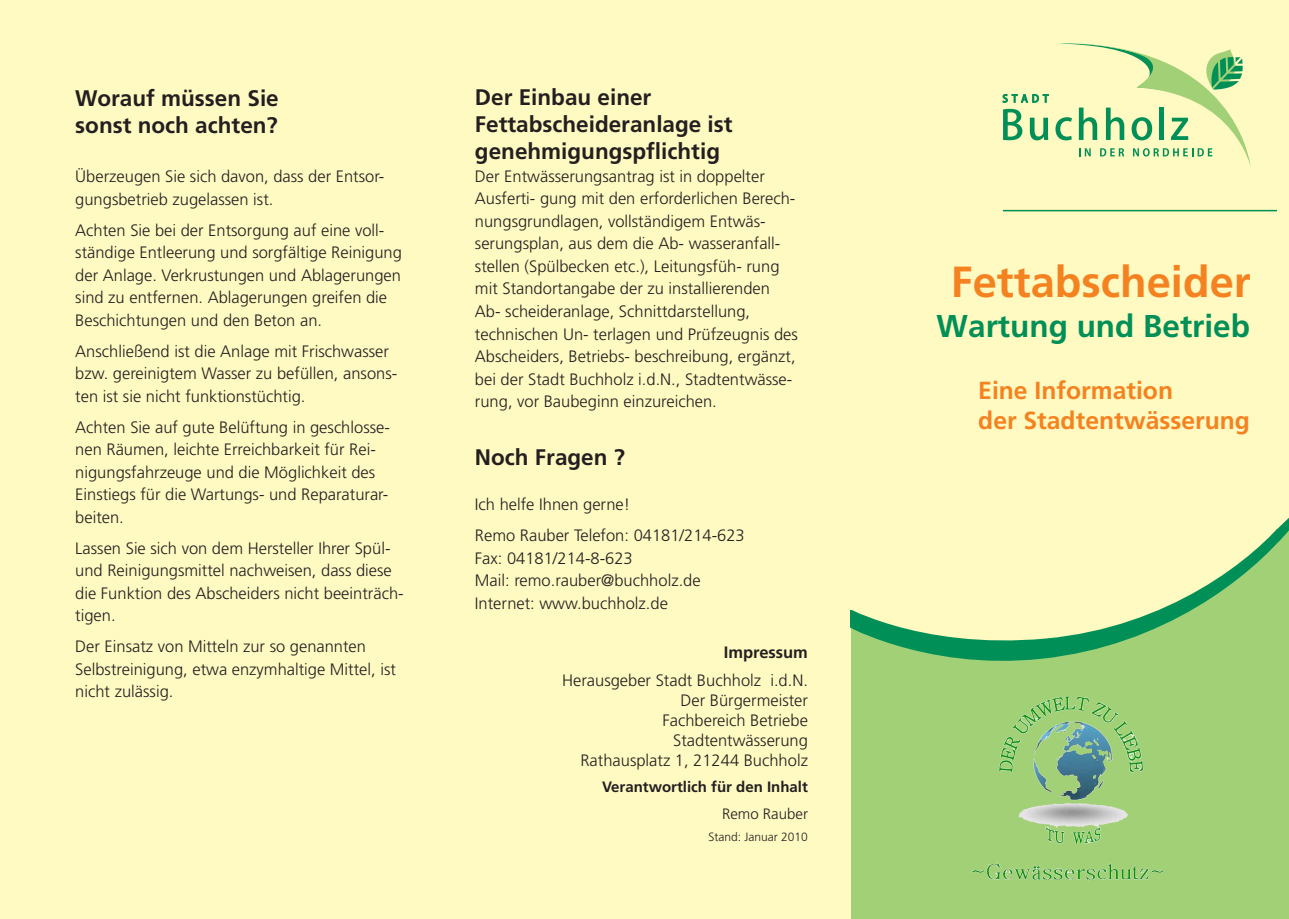
<style>
.page{position:relative;width:1289px;height:919px;background:#fff}
.page>*{position:absolute;margin:0;border:0;box-sizing:border-box;transform-origin:0 0}
.t1{font:700 43.5px "Frutiger";color:#f58220}
.t2{font:700 31.5px "Frutiger";color:#009057}
.t3{font:700 24.75px/29.5px "Frutiger";color:#f58220}
.t4{font:700 22.5px/27px "Frutiger";color:#231f20}
.t5{font:300 16.5px/22.5px "Frutiger";color:#231f20}
.t6{font:700 16.5px "Frutiger";color:#231f20}
.t7{font:700 15px "Frutiger";color:#231f20}
.t8{font:300 15px "Frutiger";color:#231f20}
.t9{font:300 12px "Frutiger";color:#231f20}
</style>
<div class="page">
<div style="left:0;top:0;width:1288px;height:918px;background:#fffac1"></div>
<div style="left:850px;top:512px;width:426px;height:394px;background:#a1d076"></div>
<svg style="left:897px;top:94px;width:379px;height:421px"></svg>
<svg style="left:850px;top:515px;width:371px;height:156px;fill:#fffac1"></svg>
<svg style="left:1003px;top:109px;width:19px;height:31px"></svg>
<svg style="left:1029px;top:118px;width:19px;height:22px"></svg>
<svg style="left:1055px;top:43px;width:195px;height:124px"></svg>
<svg style="left:1002px;top:93px;width:46px;height:10px"></svg>
<hr style="left:1002px;top:210px;width:274px;height:1px;background:#009057">
<img style="left:971px;top:696px;width:193px;height:185px">
<div style="left:841px;top:502px;width:56px;height:107px;background:#fffac1"></div>
<div style="left:850px;top:902px;width:426px;height:16px;background:#a1d076"></div>
<svg style="left:1221px;top:465px;width:67px;height:453px"></svg>
<p class="t4" style="left:75px;top:84px;width:205px">Worauf müssen Sie sonst noch achten?</p>
<p class="t5" style="left:75px;top:165px;width:310px">Überzeugen Sie sich davon, dass der Entsor&shy;gungsbetrieb zugelassen ist.</p>
<p class="t5" style="left:75px;top:219px;width:328px">Achten Sie bei der Entsorgung auf eine voll&shy;ständige Entleerung und sorgfältige Reinigung der Anlage. Verkrustungen und Ablagerungen sind zu entfernen. Ablagerungen greifen die Beschichtungen und den Beton an.</p>
<p class="t5" style="left:75px;top:340px;width:323px">Anschließend ist die Anlage mit Frischwasser bzw. gereinigtem Wasser zu befüllen, ansons&shy;ten ist sie nicht funktionstüchtig.</p>
<p class="t5" style="left:75px;top:416px;width:316px">Achten Sie auf gute Belüftung in geschlosse&shy;nen Räumen, leichte Erreichbarkeit für Rei&shy;nigungsfahrzeuge und die Möglichkeit des Einstiegs für die Wartungs- und Reparaturar&shy;beiten.</p>
<p class="t5" style="left:75px;top:537px;width:330px">Lassen Sie sich von dem Hersteller Ihrer Spül&shy;und Reinigungsmittel nachweisen, dass diese die Funktion des Abscheiders nicht beeinträch&shy;tigen.</p>
<p class="t5" style="left:75px;top:635px;width:322px">Der Einsatz von Mitteln zur so genannten<br>Selbstreinigung, etwa enzymhaltige Mittel, ist nicht zulässig.</p>
<p class="t4" style="left:475px;top:84px;width:259px">Der Einbau einer<br>Fettabscheideranlage ist genehmigungspflichtig</p>
<p class="t5" style="left:475px;top:165px;width:324px">Der Entwässerungsantrag ist in doppelter Ausferti- gung mit den erforderlichen Berech&shy;nungsgrundlagen, vollständigem Entwäs&shy;serungsplan, aus dem die Ab- wasseranfall&shy;stellen (Spülbecken etc.), Leitungsfüh- rung mit Standortangabe der zu installierenden Ab- scheideranlage, Schnittdarstellung, technischen Un- terlagen und Prüfzeugnis des Abscheiders, Betriebs- beschreibung, ergänzt, bei der Stadt Buchholz i.d.N., Stadtentwässe&shy;rung, vor Baubeginn einzureichen.</p>
<p class="t4" style="left:475px;top:443px;width:152px">Noch Fragen ?</p>
<p class="t5" style="left:475px;top:493px;width:157px">Ich helfe Ihnen gerne!</p>
<p class="t5" style="left:475px;top:524px;width:271px">Remo Rauber Telefon: 04181/214-623<br>Fax: 04181/214-8-623<br>Mail: remo.rauber@buchholz.de<br>Internet: www.buchholz.de</p>
<p class="t6" style="left:724px;top:642px;width:86px">Impressum</p>
<p class="t5" style="left:562px;top:670px;width:247px;line-height:19.8px;text-align:right">Herausgeber Stadt Buchholz i.d.N.<br>Der Bürgermeister<br>Fachbereich Betriebe<br>Stadtentwässerung<br>Rathausplatz 1, 21244 Buchholz</p>
<p class="t7" style="left:602px;top:778px;width:207px">Verantwortlich für den Inhalt</p>
<p class="t8" style="left:722px;top:804px;width:87px">Remo Rauber</p>
<p class="t9" style="left:708px;top:830px;width:101px">Stand: Januar 2010</p>
<p class="t1" style="left:950px;top:256px;width:301px">Fettabscheider</p>
<p class="t2" style="left:936px;top:307px;width:315px">Wartung und Betrieb</p>
<p class="t3" style="left:978px;top:375px;width:273px">Eine Information<br>der Stadtentwässerung</p>
</div>
